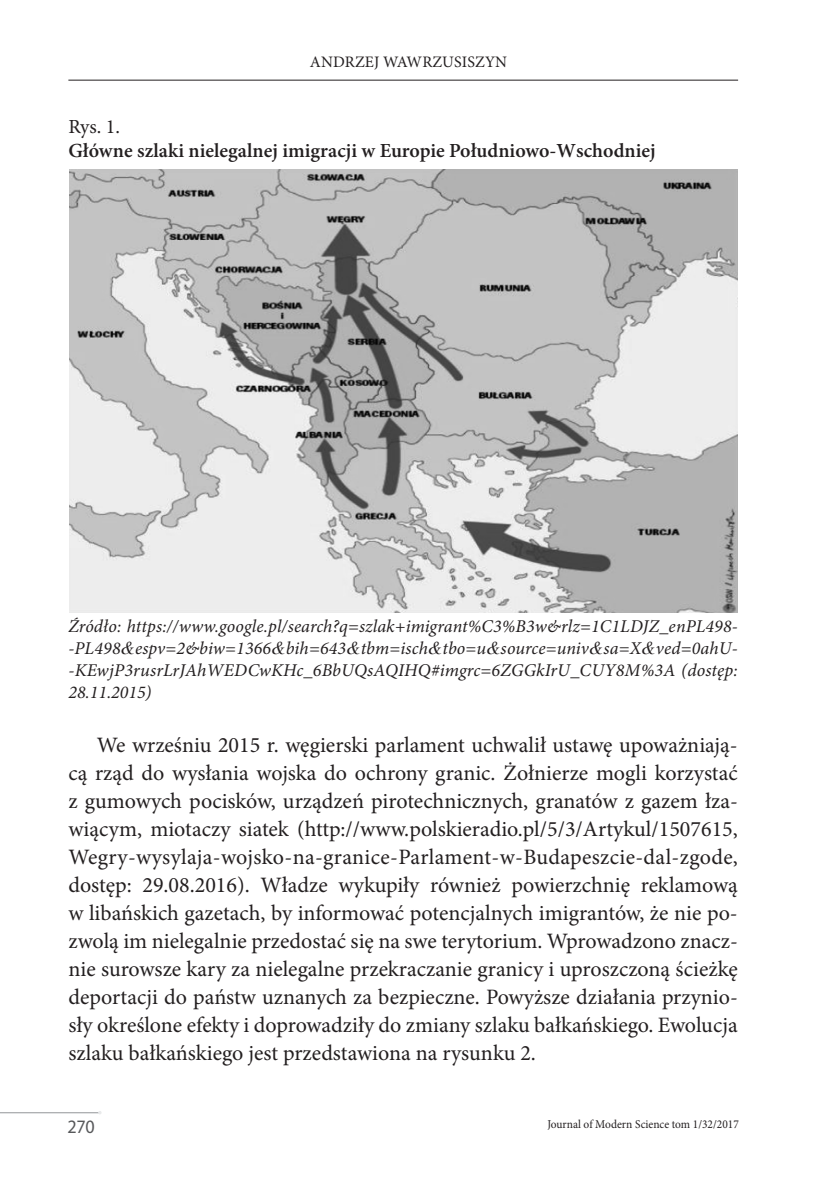
<style>
.page{position:relative;width:840px;height:1191px;background:#fff}
.page>*{position:absolute;margin:0;border:0;box-sizing:border-box;transform-origin:0 0}
.t1{font:22px/28px "Minion Pro";color:#231f20;text-align:justify}
.t2{font:600 20px "Minion Pro";color:#231f20}
.t3{font:20px "Minion Pro";color:#231f20}
.t4{font:19px "Myriad Pro";color:#57585a;scale:.95 1}
.t5{font:italic 18px/22px "Minion Pro";letter-spacing:.005em;color:#231f20;text-align:justify}
.t6{font:16px "Minion Pro";letter-spacing:.01em;color:#231f20}
.t7{font:12px "Minion Pro";color:#231f20;scale:.95 1}
.s1{font-family:"Times New Roman"}
</style>
<div class="page">
<hr style="left:68px;top:80px;width:669px;height:1px;background:#231f20">
<hr style="left:0;top:1112px;width:101px;height:1px;background:#939598">
<img style="left:69px;top:169px;width:667px;height:443px">
<p class="t6" style="left:310px;top:51px;width:199px">And rzej Wawrzusiszyn</p>
<p class="t3" style="left:68px;top:113px;width:53px">Rys. 1.</p>
<p class="t2" style="left:68px;top:136px;width:589px">Główne szlaki nielegalnej imigracji w Europie Południowo-Wschodniej</p>
<p class="t5" style="left:68px;top:615px;width:670px">Źródło: https://www.google.pl/search?q=szlak+imigrant%C3%B3w&amp;rlz=1C1LDJZ_enPL498- -PL498<span class="s1">&amp;</span>espv=2&amp;biw=1366<span class="s1">&amp;</span>bih=643<span class="s1">&amp;</span>tbm=isch<span class="s1">&amp;</span>tbo=u<span class="s1">&amp;</span>source=univ<span class="s1">&amp;</span>sa=X<span class="s1">&amp;</span>ved=0ahU--KEwjP3rusrLrJAhWEDCwKHc_6BbUQsAQIHQ#imgrc=6ZGGkIrU_CUY8M%3A (dostęp:<br>28.11.2015)</p>
<p class="t1" style="left:68px;top:731px;width:670px;text-indent:28px">We wrześniu 2015 r. węgierski parlament uchwalił ustawę upoważniają&shy;cą rząd do wysłania wojska do ochrony granic. Żołnierze mogli korzystać z gumowych pocisków, urządzeń pirotechnicznych, granatów z gazem łza&shy;wiącym, miotaczy siatek (http://www.polskieradio.pl/5/3/Artykul/1507615, Wegry-wysylaja-wojsko-na-granice-Parlament-w-Budapeszcie-dal-zgode, dostęp: 29.08.2016). Władze wykupiły również powierzchnię reklamową w libańskich gazetach, by informować potencjalnych imigrantów, że nie po&shy;zwolą im nielegalnie przedostać się na swe terytorium. Wprowadzono znacz&shy;nie surowsze kary za nielegalne przekraczanie granicy i uproszczoną ścieżkę deportacji do państw uznanych za bezpieczne. Powyższe działania przynio&shy;sły określone efekty i doprowadziły do zmiany szlaku bałkańskiego. Ewolucja szlaku bałkańskiego jest przedstawiona na rysunku 2.</p>
<p class="t4" style="left:68px;top:1114px;width:30px">270</p>
<p class="t7" style="left:547px;top:1116px;width:203px">Journal of Modern Science tom 1/32/2017</p>
</div>
